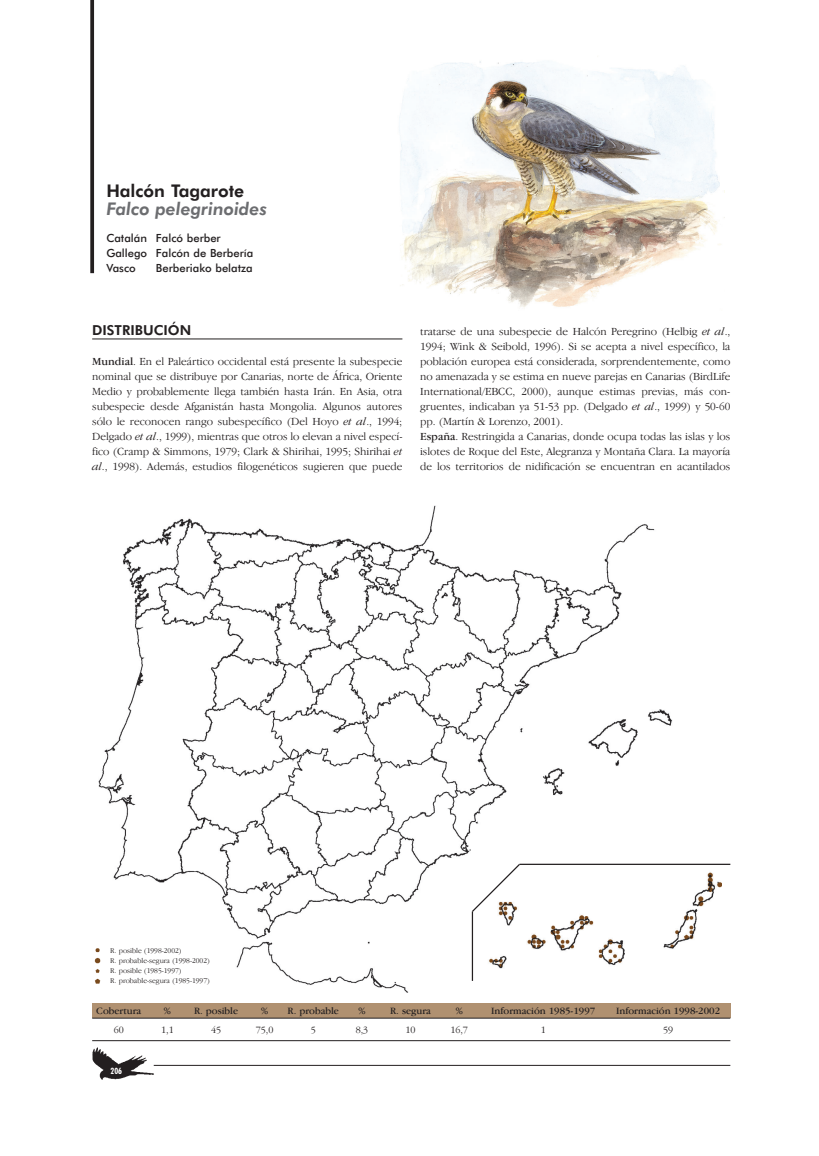
<style>
.page{position:relative;width:819px;height:1156px;background:#fff}
.page>*{position:absolute;margin:0;border:0;box-sizing:border-box;transform-origin:0 0}
.t1{font:italic 800 17.5px "Futura BT";color:#6c6d70}
.t2{font:800 17.5px "Futura BT";color:#231f20}
.t3{font:800 13.75px "Futura BT";color:#231f20}
.t4{font:300 11.25px/15px "Garamond IT Cby BT";color:#231f20;text-align:justify}
.t5{font:500 11.25px/15px "Futura BT";color:#231f20}
.t6{font:10px "Garamond IT Cby BT";color:#231f20}
.t7{font:300 10px "Garamond IT Cby BT";color:#231f20}
.t8{font:700 condensed 8.75px "Futura BT";color:#fff}
.t9{font:300 7.5px/10px "Garamond IT Cby BT";color:#231f20}
.s1{font-weight:400}
.s2{font-style:italic}
</style>
<div class="page">
<hr style="left:92px;top:338px;width:310px;height:1px;background:#231f20">
<img style="left:399px;top:61px;width:322px;height:246px">
<svg style="left:90px;top:0;width:4px;height:273px"></svg>
<img style="left:98px;top:505px;width:623px;height:487px">
<div style="left:92px;top:1002px;width:638px;height:15px;background:#b09171"></div>
<hr style="left:92px;top:1017px;width:638px;height:1px;background:#231f20">
<hr style="left:92px;top:1040px;width:638px;height:1px;background:#231f20">
<img style="left:94px;top:945px;width:14px;height:40px">
<img style="left:92px;top:1047px;width:68px;height:33px">
<hr style="left:154px;top:1064px;width:576px;height:1px;background:#231f20">
<hr style="left:472px;top:911px;width:1px;height:69px;background:#231f20">
<svg style="left:470px;top:862px;width:51px;height:51px"></svg>
<hr style="left:519px;top:863px;width:211px;height:1px;background:#231f20">
<h1 class="t2" style="left:106px;top:184px;width:139px">Halcón Tagarote</h1>
<h1 class="t1" style="left:106px;top:202px;width:162px">Falco pelegrinoides</h1>
<p class="t5" style="left:106px;top:232px;width:148px">Catalán Falcó berber<br>Gallego Falcón de Berbería<br>Vasco</p>
<p class="t5" style="left:156px;top:262px;width:98px">Berberiako belatza</p>
<p class="t3" style="left:92px;top:324px;width:101px">DISTRIBUCIÓN</p>
<p class="t4" style="left:92px;top:355px;width:312px"><span class="s1">Mundial</span>. En el Paleártico occidental está presente la subespecie nominal que se distribuye por Canarias, norte de África, Oriente Medio y probablemente llega también hasta Irán. En Asia, otra subespecie desde Afganistán hasta Mongolia. Algunos autores sólo le reconocen rango subespecífico (Del Hoyo <span class="s2">et al</span>., 1994; Delgado <span class="s2">et al</span>., 1999), mientras que otros lo elevan a nivel especí&shy;fico (Cramp &amp; Simmons, 1979; Clark &amp; Shirihai, 1995; Shirihai <span class="s2">et al</span>., 1998). Además, estudios filogenéticos sugieren que puede</p>
<p class="t4" style="left:420px;top:325px;width:312px;text-align:left">tratarse de una subespecie de Halcón Peregrino (Helbig <span class="s2">et al</span>., 1994; Wink &amp; Seibold, 1996). Si se acepta a nivel específico, la población europea está considerada, sorprendentemente, como no amenazada y se estima en nueve parejas en Canarias (BirdLife International/EBCC, 2000), aunque estimas previas, más con&shy;gruentes, indicaban ya 51-53 pp. (Delgado <span class="s2">et al</span>., 1999) y 50-60 pp. (Martín &amp; Lorenzo, 2001).<br><span class="s1">España</span>. Restringida a Canarias, donde ocupa todas las islas y los islotes de Roque del Este, Alegranza y Montaña Clara. La mayoría de los territorios de nidificación se encuentran en acantilados</p>
<p class="t9" style="left:110px;top:946px;width:101px">R. posible (1998-2002)<br>R. probable-segura (1998-2002)<br>R. posible (1985-1997)<br>R. probable-segura (1985-1997)</p>
<p class="t6" style="left:96px;top:1007px;width:46px">Cobertura</p>
<p class="t7" style="left:114px;top:1025px;width:12px">60</p>
<p class="t8" style="left:110px;top:1066px;width:13px">206</p>
<p class="t6" style="left:164px;top:1007px;width:9px">%</p>
<p class="t7" style="left:161px;top:1025px;width:14px">1,1</p>
<p class="t6" style="left:194px;top:1007px;width:46px">R. posible</p>
<p class="t7" style="left:211px;top:1025px;width:12px">45</p>
<p class="t6" style="left:261px;top:1007px;width:9px">%</p>
<p class="t7" style="left:256px;top:1025px;width:19px">75,0</p>
<p class="t6" style="left:287px;top:1007px;width:53px">R. probable</p>
<p class="t7" style="left:311px;top:1025px;width:7px">5</p>
<p class="t6" style="left:358px;top:1007px;width:9px">%</p>
<p class="t7" style="left:355px;top:1025px;width:14px">8,3</p>
<p class="t6" style="left:390px;top:1007px;width:42px">R. segura</p>
<p class="t7" style="left:405px;top:1025px;width:12px">10</p>
<p class="t6" style="left:455px;top:1007px;width:9px">%</p>
<p class="t7" style="left:450px;top:1025px;width:19px">16,7</p>
<p class="t6" style="left:491px;top:1007px;width:105px">Información 1985-1997</p>
<p class="t7" style="left:540px;top:1025px;width:7px">1</p>
<p class="t6" style="left:616px;top:1007px;width:105px">Información 1998-2002</p>
<p class="t7" style="left:663px;top:1025px;width:12px">59</p>
</div>
